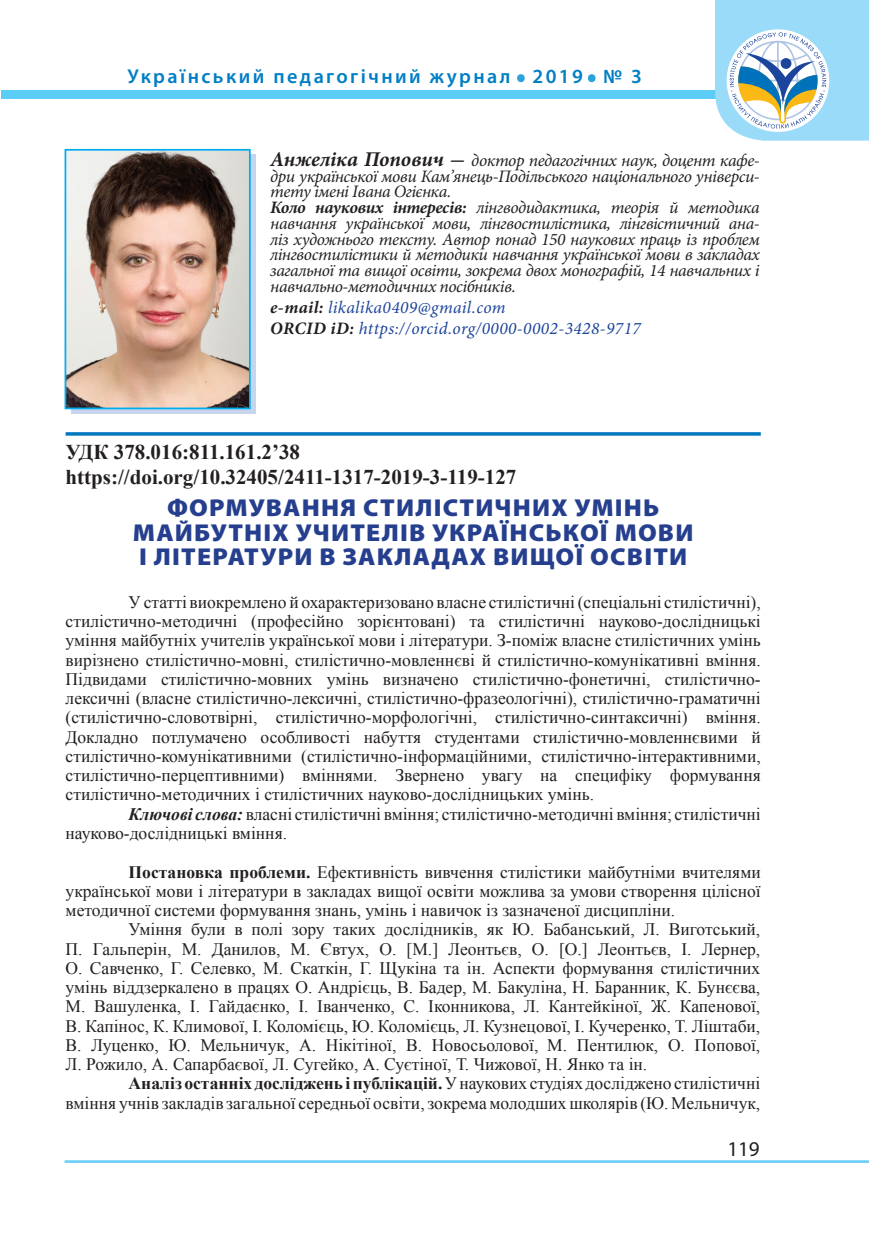
<style>
.page{position:relative;width:869px;height:1241px;background:#fff}
.page>*{position:absolute;margin:0;border:0;box-sizing:border-box;transform-origin:0 0}
.t1{font:600 50.4px "Myriad Pro";color:#2aa2db}
.t2{font:900 24.5px/24.5px "Myriad Pro";letter-spacing:.045em;color:#253f8e;scale:1.05 1}
.t3{font:700 21px "Times New Roman";color:#231f20}
.t4{font:21px "Myriad Pro";color:#231f20}
.t5{font:600 20.12px "Myriad Pro";letter-spacing:.12em;color:#007ec5}
.t6{font:17.5px/19.2px "Times New Roman";color:#231f20;text-align:justify}
.t7{font:italic 17.5px/15.8px "Minion Pro";letter-spacing:-.025em;color:#231f20;text-align:justify}
.t8{font:italic 17.5px "Minion Pro";letter-spacing:.025em;color:#1d449b}
.s1{font-weight:700;font-size:21px}
.s2{font-weight:700}
.s3{font-weight:700;color:#231f20}
.s4{font-weight:700;font-style:italic}
</style>
<div class="page">
<div style="left:1px;top:90px;width:867px;height:8px;background:#5accf5"></div>
<hr style="left:64px;top:1159px;width:804px;height:3px;background:#6bcff6">
<svg style="left:714px;top:0;width:154px;height:141px"></svg>
<div style="left:71px;top:154px;width:184px;height:260px;background:linear-gradient(to right,#c6d5ed,#c6d5ed)"></div>
<img style="left:67px;top:152px;width:180px;height:254px">
<div style="left:64px;top:149px;width:186px;height:260px;border:2px solid #00aeef"></div>
<hr style="left:66px;top:432px;width:694px;height:3px;background:#0078c0">
<p class="t5" style="left:127px;top:64px;width:384px">Український педагогічний журнал</p>
<h1 class="t1" style="left:514px;top:33px;width:13px">.</h1>
<p class="t5" style="left:532px;top:64px;width:52px">2019</p>
<h1 class="t1" style="left:585px;top:33px;width:13px">.</h1>
<p class="t5" style="left:603px;top:64px;width:40px">№ 3</p>
<p class="t7" style="left:270px;top:152px;width:491px"><span class="s1">Анжеліка Попович -</span> доктор педагогічних наук, доцент кафе&shy;дри української мови Кам’янець-Подільського національного універси&shy;тету імені Івана Огієнка.</p>
<p class="t7" style="left:270px;top:200px;width:491px"><span class="s2">Коло наукових інтересів:</span> лінгводидактика, теорія й методика навчання української мови, лінгвостилістика, лінгвістичний ана&shy;ліз художнього тексту. Автор понад 150 наукових праць із проблем лінгвостилістики й методики навчання української мови в закладах загальної та вищої освіти, зокрема двох монографій, 14 навчальних і навчально-методичних посібників.</p>
<p class="t8" style="left:270px;top:295px;width:237px"><span class="s3">e-mail:</span> likalika0409@gmail.com</p>
<p class="t8" style="left:270px;top:316px;width:372px"><span class="s3">ORCID iD:</span> https://orcid.org/0000-0002-3428-9717</p>
<p class="t3" style="left:66px;top:436px;width:236px">УДК 378.016:811.161.2’38</p>
<p class="t3" style="left:66px;top:462px;width:452px">https://doi.org/10.32405/2411-1317-2019-3-119-127</p>
<p class="t2" style="left:167px;top:494px;width:470px">ФОРМУВАННЯ СТИЛІСТИЧНИХ УМІНЬ</p>
<p class="t2" style="left:133px;top:519px;width:535px">МАЙБУТНІХ УЧИТЕЛІВ УКРАЇНСЬКОЇ МОВИ<br>І ЛІТЕРАТУРИ В ЗАКЛАДАХ ВИЩОЇ ОСВІТИ</p>
<p class="t6" style="left:66px;top:591px;width:696px;text-indent:63px">У статті виокремлено й охарактеризовано власне стилістичні (спеціальні стилістичні), стилістично-методичні (професійно зорієнтовані) та стилістичні науково-дослідницькі уміння майбутніх учителів української мови і літератури. З-поміж власне стилістичних умінь вирізнено стилістично-мовні, стилістично-мовленнєві й стилістично-комунікативні вміння.<br>Підвидами стилістично-мовних умінь визначено стилістично-фонетичні, стилістично&shy;лексичні (власне стилістично-лексичні, стилістично-фразеологічні), стилістично-граматичні (стилістично-словотвірні, стилістично-морфологічні, стилістично-синтаксичні) вміння.<br>Докладно потлумачено особливості набуття студентами стилістично-мовленнєвими й стилістично-комунікативними (стилістично-інформаційними, стилістично-інтерактивними, стилістично-перцептивними) вміннями. Звернено увагу на специфіку формування стилістично-методичних і стилістичних науково-дослідницьких умінь.</p>
<p class="t6" style="left:66px;top:803px;width:696px;text-indent:63px"><span class="s4">Ключові слова:</span> власні стилістичні вміння; стилістично-методичні вміння; стилістичні науково-дослідницькі вміння.</p>
<p class="t6" style="left:66px;top:861px;width:696px;text-indent:63px"><span class="s2">Постановка проблеми.</span> Ефективність вивчення стилістики майбутніми вчителями української мови і літератури в закладах вищої освіти можлива за умови створення цілісної методичної системи формування знань, умінь і навичок із зазначеної дисципліни.</p>
<p class="t6" style="left:66px;top:919px;width:696px;text-indent:63px">Уміння були в полі зору таких дослідників, як Ю. Бабанський, Л. Виготський, П. Гальперін, М. Данилов, М. Євтух, О. [М.] Леонтьєв, О. [О.] Леонтьєв, І. Лернер, О. Савченко, Г. Селевко, М. Скаткін, Г. Щукіна та ін. Аспекти формування стилістичних умінь віддзеркалено в працях О. Андрієць, В. Бадер, М. Бакуліна, Н. Баранник, К. Бунєєва, М. Вашуленка, І. Гайдаєнко, І. Іванченко, С. Іконникова, Л. Кантейкіної, Ж. Капенової, В. Капінос, К. Климової, І. Коломієць, Ю. Коломієць, Л. Кузнецової, І. Кучеренко, Т. Ліштаби, В. Луценко, Ю. Мельничук, А. Нікітіної, В. Новосьолової, М. Пентилюк, О. Попової, Л. Рожило, А. Сапарбаєвої, Л. Сугейко, А. Суєтіної, Т. Чижової, Н. Янко та ін.</p>
<p class="t6" style="left:66px;top:1073px;width:696px;text-align:right"><span class="s2">Аналіз останніх досліджень і публікацій.</span> У наукових студіях досліджено стилістичні<br>вміння учнів закладів загальної середньої освіти, зокрема молодших школярів (Ю. Мельничук,</p>
<p class="t4" style="left:727px;top:1135px;width:34px">119</p>
</div>
